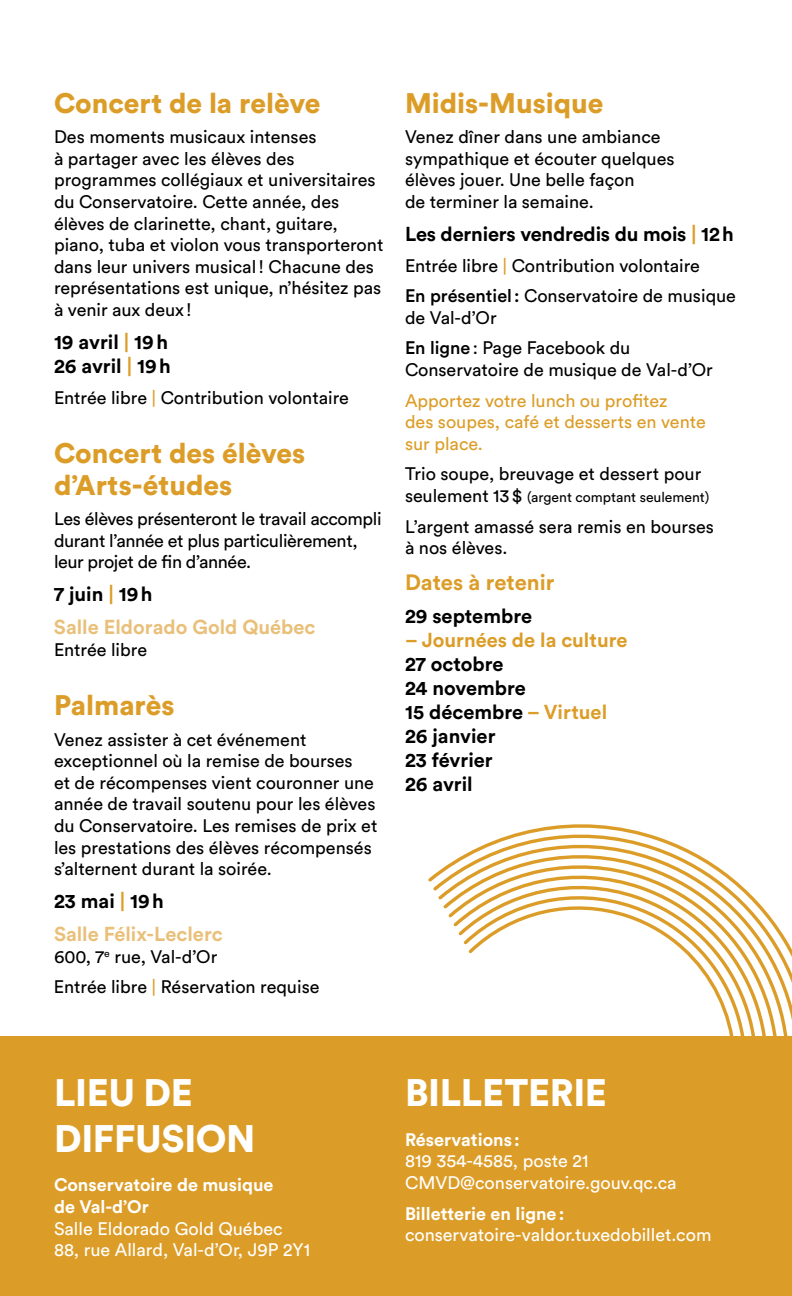
<style>
.page{position:relative;width:792px;height:1296px;background:#fff}
.page>*{position:absolute;margin:0;border:0;box-sizing:border-box;transform-origin:0 0}
.t1{font:900 38px/45.6px "Circular Std";letter-spacing:-.01em;color:#fff}
.t2{font:900 28px/32px "Circular Std";color:#dc9d28}
.t3{font:700 22px "Circular Std";color:#dc9d28}
.t4{font:700 20px/24px "Circular Std";color:#000}
.t5{font:700 20px/33px "Circular Std";color:#e9c07a}
.t6{font:700 20px "Circular Std";color:#dc9d28}
.t7{font:18px/21.6px "Circular Std";color:#000}
.t8{font:18px/21.6px "Circular Std";color:#fff}
.t9{font:18px/21.6px "Circular Std";letter-spacing:-.02em;color:#000}
.t10{font:18px/21.6px "Circular Std";color:#dc9d28}
.t11{font:700 18px/21.6px "Circular Std";color:#fff}
.t12{font:14px "Circular Std";color:#000}
.s1{color:#dc9d28}
.s2{color:#000}
.s3{font-weight:500}
.s4{font-size:18px}
</style>
<div class="page">
<svg style="left:428px;top:824px;width:364px;height:212px"></svg>
<div style="left:0;top:1036px;width:792px;height:260px;background:#dc9d28"></div>
<h2 class="t2" style="left:54px;top:86px;width:268px">Concert de la relève</h2>
<p class="t7" style="left:54px;top:126px;width:331px">Des moments musicaux intenses<br>à partager avec les élèves des programmes collégiaux et universitaires du Conservatoire. Cette année, des élèves de clarinette, chant, guitare, piano, tuba et violon vous transporteront dans leur univers musical! Chacune des représentations est unique, n’hésitez pas à venir aux deux !</p>
<p class="t4" style="left:54px;top:330px;width:118px">19 avril <span class="s1">|</span> 19h<br>26 avril <span class="s1">|</span> 19h</p>
<p class="t7" style="left:54px;top:386px;width:297px">Entrée libre <span class="s1">|</span> Contribution volontaire</p>
<h2 class="t2" style="left:54px;top:436px;width:253px">Concert des élèves d’Arts-études</h2>
<p class="t9" style="left:54px;top:508px;width:329px">Les élèves présenteront le travail accompli durant l’année et plus particulièrement, leur projet de fin d’année.</p>
<p class="t5" style="left:54px;top:578px;width:263px"><span class="s2">7 juin</span> <span class="s1">|</span> <span class="s2">19h<br></span>Salle Eldorado Gold Québec</p>
<p class="t7" style="left:54px;top:639px;width:95px">Entrée libre</p>
<h2 class="t2" style="left:54px;top:689px;width:122px">Palmarès</h2>
<p class="t7" style="left:54px;top:728px;width:325px">Venez assister à cet événement exceptionnel où la remise de bourses<br>et de récompenses vient couronner une année de travail soutenu pour les élèves du Conservatoire. Les remises de prix et les prestations des élèves récompensés s’alternent durant la soirée.</p>
<p class="t5" style="left:54px;top:884px;width:170px"><span class="s2">23 mai</span> <span class="s1">|</span> <span class="s2">19h<br></span>Salle Félix-Leclerc</p>
<p class="t7" style="left:54px;top:941px;width:267px;line-height:30.6px">600, 7<sup>e</sup> rue, Val-d’Or<br>Entrée libre <span class="s1">|</span> Réservation requise</p>
<h2 class="t2" style="left:405px;top:86px;width:200px">Midis-Musique</h2>
<p class="t7" style="left:405px;top:126px;width:271px">Venez dîner dans une ambiance sympathique et écouter quelques élèves jouer. Une belle façon<br>de terminer la semaine.</p>
<p class="t4" style="left:405px;top:222px;width:330px">Les derniers vendredis du mois <span class="s1">|</span> 12h</p>
<p class="t7" style="left:405px;top:250px;width:332px;line-height:30.6px">Entrée libre <span class="s1">|</span> Contribution volontaire<br><span class="s3">En présentiel:</span> Conservatoire de musique</p>
<p class="t7" style="left:405px;top:302px;width:227px;line-height:30.6px">de Val-d’Or<br><span class="s3">En ligne</span>: Page Facebook du</p>
<p class="t7" style="left:405px;top:359px;width:309px">Conservatoire de musique de Val-d’Or</p>
<p class="t10" style="left:405px;top:389px;width:302px">Apportez votre lunch ou profitez<br>des soupes, café et desserts en vente sur place.</p>
<p class="t7" style="left:405px;top:463px;width:298px">Trio soupe, breuvage et dessert pour</p>
<p class="t12" style="left:405px;top:489px;width:306px"><span class="s4">seulement 13$</span> (argent comptant seulement)</p>
<p class="t7" style="left:405px;top:515px;width:311px">L’argent amassé sera remis en bourses à nos élèves.</p>
<p class="t3" style="left:405px;top:568px;width:151px">Dates à retenir</p>
<p class="t4" style="left:405px;top:603px;width:129px">29 septembre</p>
<p class="t6" style="left:405px;top:627px;width:224px">– Journées de la culture</p>
<p class="t4" style="left:405px;top:651px;width:204px">27 octobre<br>24 novembre<br>15 décembre <span class="s1">– Virtuel<br></span>26 janvier<br>23 février<br>26 avril</p>
<h1 class="t1" style="left:54px;top:1069px;width:203px">LIEU DE<br>DIFFUSION</h1>
<p class="t11" style="left:54px;top:1174px;width:221px">Conservatoire de musique de Val-d’Or</p>
<p class="t8" style="left:54px;top:1217px;width:258px">Salle Eldorado Gold Québec<br>88, rue Allard, Val-d’Or, J9P 2Y1</p>
<h1 class="t1" style="left:405px;top:1069px;width:203px">BILLETERIE</h1>
<p class="t11" style="left:405px;top:1128px;width:116px">Réservations :</p>
<p class="t8" style="left:405px;top:1150px;width:273px">819 354-4585, poste 21<br>CMVD@conservatoire.gouv.qc.ca</p>
<p class="t11" style="left:405px;top:1202px;width:161px">Billetterie en ligne:</p>
<p class="t8" style="left:405px;top:1224px;width:308px">conservatoire-valdor.tuxedobillet.com</p>
</div>
